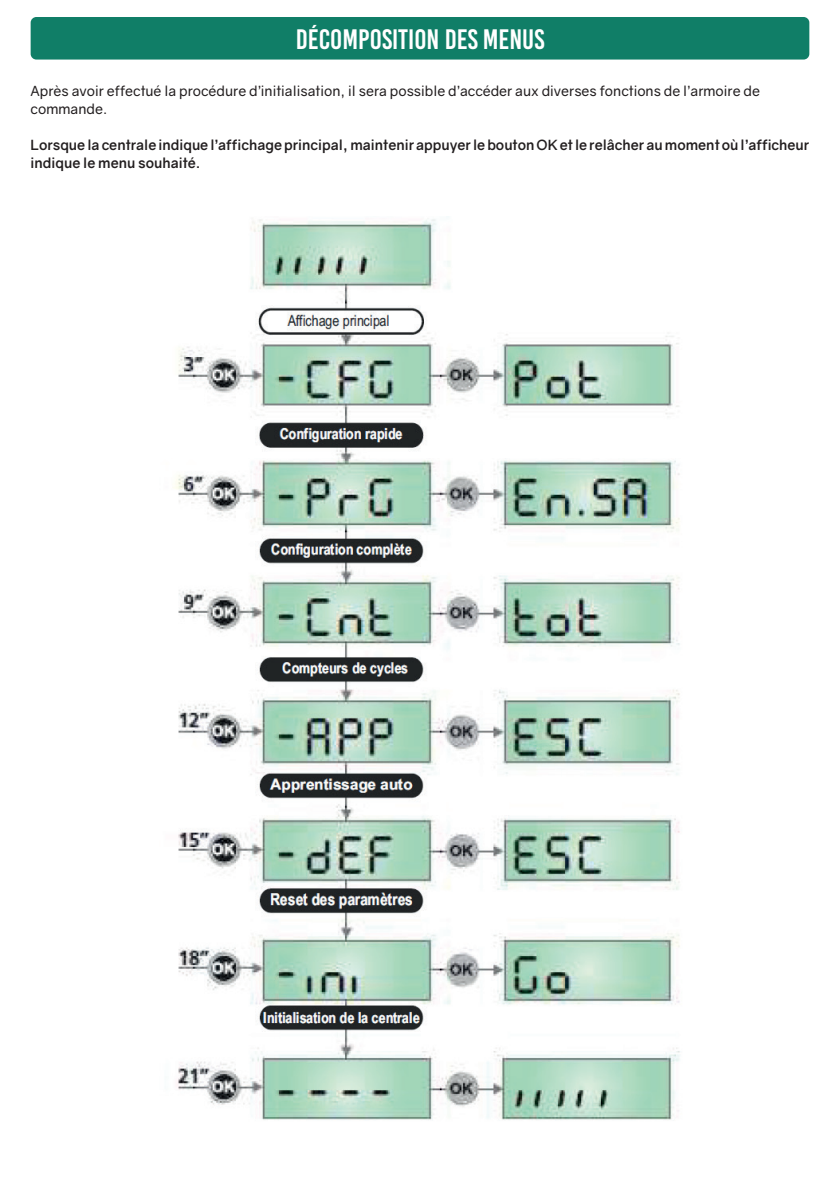
<style>
.page{position:relative;width:840px;height:1191px;background:#fff}
.page>*{position:absolute;margin:0;border:0;box-sizing:border-box;transform-origin:0 0}
.t1{font:28px "Bebas Kai";color:#fff}
.t2{font:700 14px/18px "Gravity";color:#231f20}
.t3{font:14px/18px "Gravity";color:#231f20}
</style>
<div class="page">
<div style="left:31px;top:17px;width:777px;height:43px;background:#107e67;border-radius:6px"></div>
<img style="left:172px;top:219px;width:508px;height:901px">
<h1 class="t1" style="left:296px;top:24px;width:250px">DÉCOMPOSITION DES MENUS</h1>
<p class="t3" style="left:31px;top:82px;width:730px">Après avoir effectué la procédure d’initialisation, il sera possible d’accéder aux diverses fonctions de l’armoire de commande.</p>
<p class="t2" style="left:31px;top:136px;width:779px">Lorsque la centrale indique l’affichage principal, maintenir appuyer le bouton OK et le relâcher au moment où l’afficheur indique le menu souhaité.</p>
</div>
